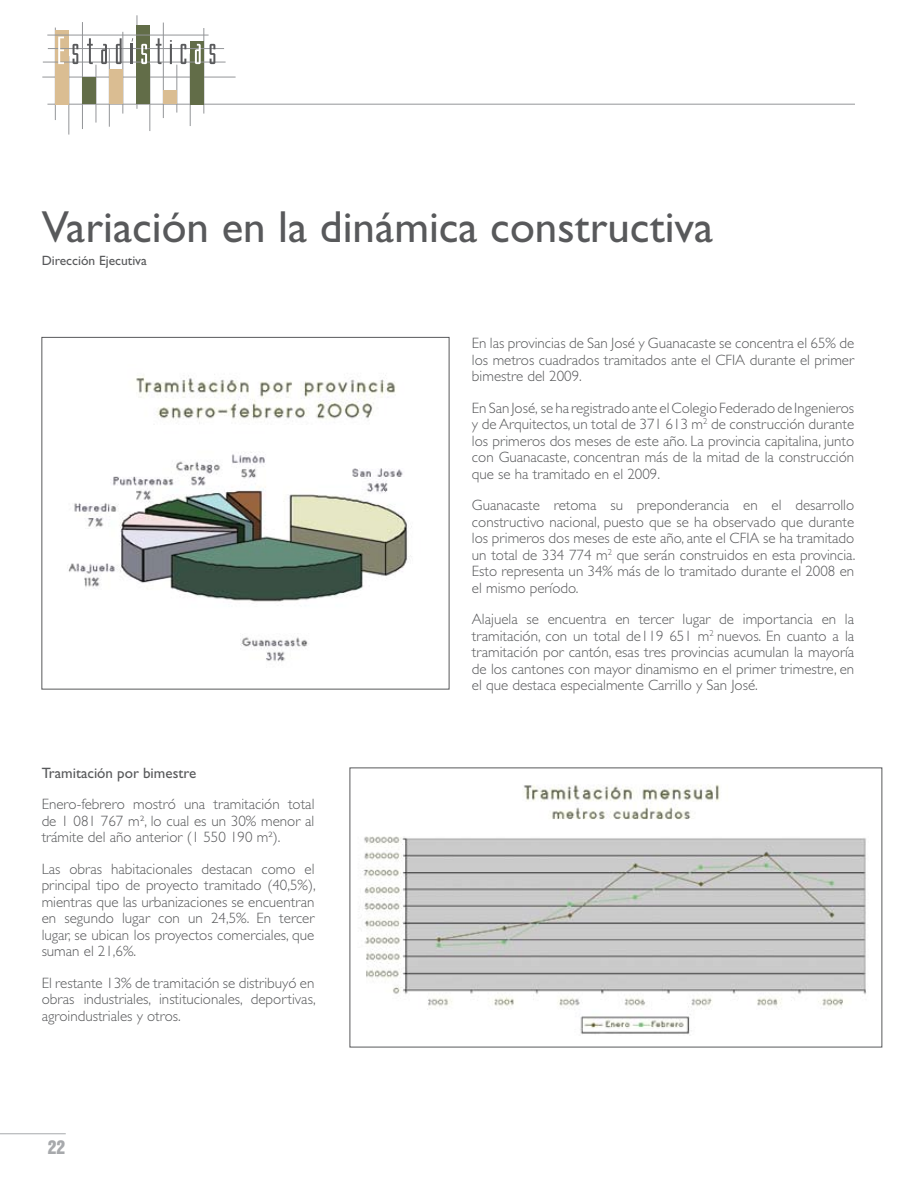
<style>
.page{position:relative;width:918px;height:1188px;background:#fff}
.page>*{position:absolute;margin:0;border:0;box-sizing:border-box;transform-origin:0 0}
.t1{font:45px "Gill Sans";color:#58595b}
.t2{font:17.25px "Helvetica Inserat Cyr Upright";color:#a7a9ac}
.t3{font:300 15px/16.5px "Gill Sans";color:#58595b;text-align:justify}
.t4{font:15px "Gill Sans";color:#58595b}
.t5{font:13.5px "Gill Sans";color:#58595b}
</style>
<div class="page">
<hr style="left:0;top:1133px;width:66px;height:1px;background:#a7a9ac">
<hr style="left:47px;top:104px;width:808px;height:1px;background:#939598">
<hr style="left:42px;top:77px;width:194px;height:1px;background:#939598">
<hr style="left:69px;top:56px;width:1px;height:79px;background:#939598">
<hr style="left:55px;top:28px;width:1px;height:92px;background:#939598">
<hr style="left:96px;top:65px;width:1px;height:58px;background:#939598">
<hr style="left:123px;top:32px;width:1px;height:82px;background:#939598">
<hr style="left:150px;top:64px;width:1px;height:67px;background:#939598">
<hr style="left:177px;top:65px;width:1px;height:48px;background:#939598">
<hr style="left:204px;top:28px;width:1px;height:86px;background:#939598">
<hr style="left:82px;top:22px;width:1px;height:107px;background:#939598">
<hr style="left:109px;top:48px;width:1px;height:79px;background:#939598">
<hr style="left:137px;top:15px;width:1px;height:94px;background:#939598">
<hr style="left:163px;top:23px;width:1px;height:95px;background:#939598">
<hr style="left:190px;top:54px;width:1px;height:72px;background:#939598">
<div style="left:56px;top:30px;width:13px;height:74px;background:#dabd92"></div>
<div style="left:82px;top:78px;width:14px;height:26px;background:#626d48"></div>
<div style="left:109px;top:69px;width:13px;height:35px;background:#dabd92"></div>
<div style="left:137px;top:26px;width:13px;height:78px;background:#626d48"></div>
<div style="left:163px;top:90px;width:14px;height:14px;background:#dabd92"></div>
<div style="left:190px;top:41px;width:14px;height:63px;background:#626d48"></div>
<hr style="left:43px;top:62px;width:183px;height:1px;background:#939598">
<hr style="left:48px;top:48px;width:176px;height:1px;background:#939598">
<hr style="left:47px;top:35px;width:162px;height:1px;background:#939598">
<svg style="left:58px;top:37px;width:6px;height:27px"></svg>
<svg style="left:73px;top:44px;width:5px;height:20px"></svg>
<svg style="left:87px;top:38px;width:6px;height:26px"></svg>
<svg style="left:101px;top:44px;width:6px;height:20px"></svg>
<svg style="left:116px;top:38px;width:6px;height:26px"></svg>
<hr style="left:131px;top:44px;width:2px;height:20px;background:#58595b">
<svg style="left:141px;top:44px;width:6px;height:20px"></svg>
<svg style="left:156px;top:38px;width:5px;height:26px"></svg>
<hr style="left:170px;top:44px;width:2px;height:20px;background:#58595b">
<svg style="left:181px;top:44px;width:5px;height:20px"></svg>
<svg style="left:195px;top:44px;width:6px;height:20px"></svg>
<svg style="left:210px;top:44px;width:5px;height:20px"></svg>
<img style="left:68px;top:374px;width:344px;height:288px">
<img style="left:362px;top:784px;width:505px;height:251px">
<h1 class="t1" style="left:42px;top:201px;width:673px">Variación en la dinámica constructiva</h1>
<p class="t5" style="left:42px;top:252px;width:107px">Dirección Ejecutiva</p>
<p class="t4" style="left:42px;top:764px;width:156px">Tramitación por bimestre</p>
<p class="t3" style="left:42px;top:796px;width:274px">Enero-febrero mostró una tramitación total de 1 081 767 m², lo cual es un 30% menor al trámite del año anterior (1 550 190 m²).</p>
<p class="t3" style="left:42px;top:861px;width:276px">Las obras habitacionales destacan como el principal tipo de proyecto tramitado (40,5%), mientras que las urbanizaciones se encuentran en segundo lugar con un 24,5%. En tercer lugar, se ubican los proyectos comerciales, que suman el 21,6%.</p>
<p class="t3" style="left:42px;top:975px;width:276px">El restante 13% de tramitación se distribuyó en obras industriales, institucionales, deportivas, agroindustriales y otros.</p>
<p class="t2" style="left:48px;top:1137px;width:19px">22</p>
<p class="t3" style="left:472px;top:335px;width:384px">En las provincias de San José y Guanacaste se concentra el 65% de los metros cuadrados tramitados ante el CFIA durante el primer bimestre del 2009.</p>
<p class="t3" style="left:472px;top:400px;width:384px">En San José, se ha registrado ante el Colegio Federado de Ingenieros y de Arquitectos, un total de 371 613 m<sup>2</sup> de construcción durante los primeros dos meses de este año. La provincia capitalina, junto con Guanacaste, concentran más de la mitad de la construcción que se ha tramitado en el 2009.</p>
<p class="t3" style="left:472px;top:497px;width:385px">Guanacaste retoma su preponderancia en el desarrollo constructivo nacional, puesto que se ha observado que durante los primeros dos meses de este año, ante el CFIA se ha tramitado un total de 334 774 m<sup>2</sup> que serán construidos en esta provincia.<br>Esto representa un 34% más de lo tramitado durante el 2008 en el mismo período.</p>
<p class="t3" style="left:472px;top:611px;width:384px">Alajuela se encuentra en tercer lugar de importancia en la tramitación, con un total de119 651 m<sup>2</sup> nuevos. En cuanto a la tramitación por cantón, esas tres provincias acumulan la mayoría de los cantones con mayor dinamismo en el primer trimestre, en el que destaca especialmente Carrillo y San José.</p>
</div>
